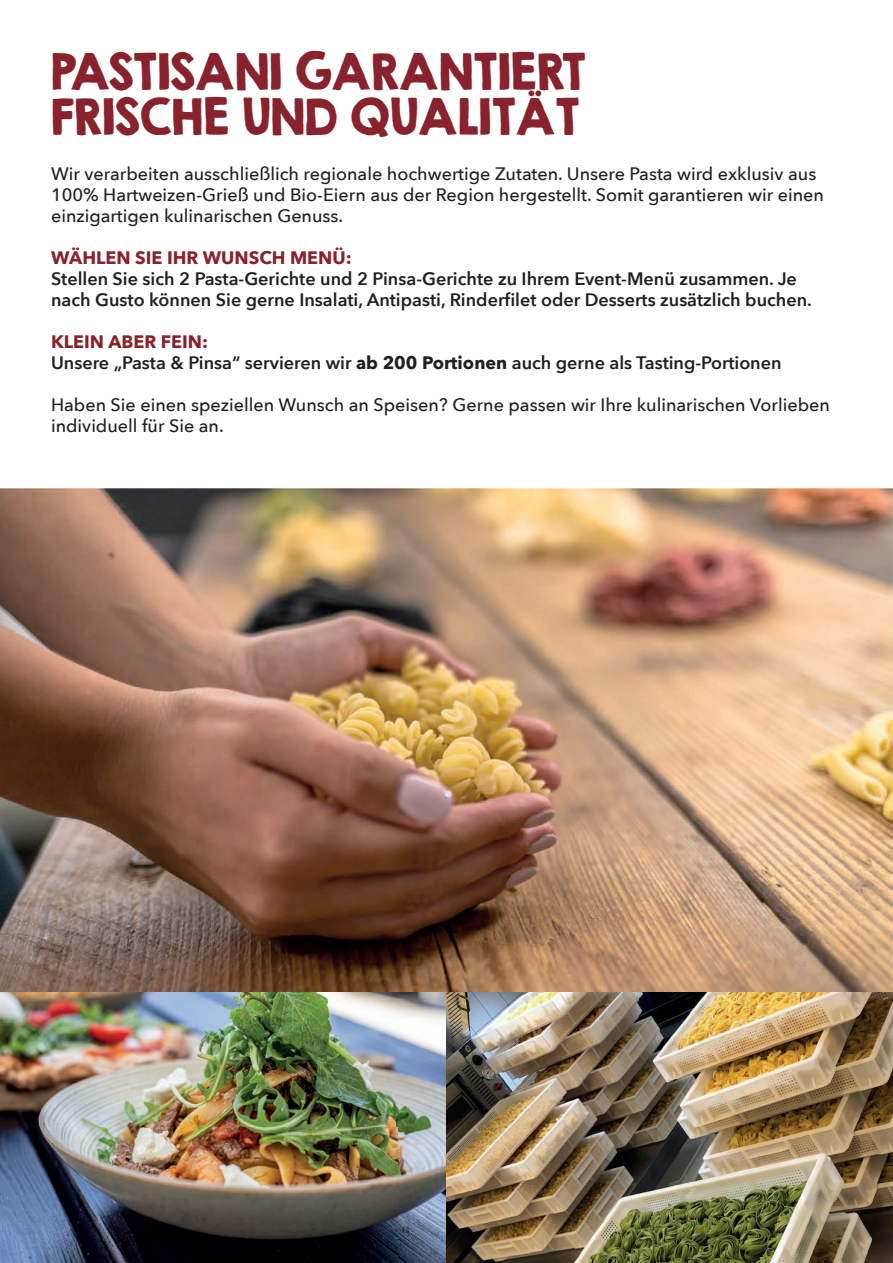
<style>
.page{position:relative;width:893px;height:1263px;background:#fff}
.page>*{position:absolute;margin:0;border:0;box-sizing:border-box;transform-origin:0 0}
.t1{font:45px/45px "KG Second Chances Solid";color:#88222c}
.t2{font:500 18px/21px "Avenir Next";color:#231f20}
.t3{font:600 18px/21px "Avenir Next";color:#231f20}
.t4{font:700 18px "Avenir Next";color:#88222c}
.s1{font-weight:700;color:#88222c}
.s2{font-weight:700}
</style>
<div class="page">
<img style="left:0;top:488px;width:893px;height:775px">
<h1 class="t1" style="left:51px;top:48px;width:537px">PASTISANI GARANTIERT<br>FRISCHE UND QUALITÄT</h1>
<p class="t2" style="left:51px;top:162px;width:774px">Wir verarbeiten ausschließlich regionale hochwertige Zutaten. Unsere Pasta wird exklusiv aus<br>100% Hartweizen-Grieß und Bio-Eiern aus der Region hergestellt. Somit garantieren wir einen einzigartigen kulinarischen Genuss.</p>
<p class="t4" style="left:51px;top:242px;width:302px">WÄHLEN SIE IHR WUNSCH MENÜ:</p>
<p class="t3" style="left:51px;top:267px;width:762px">Stellen Sie sich 2 Pasta-Gerichte und 2 Pinsa-Gerichte zu Ihrem Event-Menü zusammen. Je nach Gusto können Sie gerne Insalati, Antipasti, Rinderfilet oder Desserts zusätzlich buchen.</p>
<p class="t3" style="left:51px;top:330px;width:732px"><span class="s1">KLEIN ABER FEIN:<br></span>Unsere „Pasta &amp; Pinsa“ servieren wir <span class="s2">ab 200 Portionen</span> auch gerne als Tasting-Portionen</p>
<p class="t2" style="left:51px;top:393px;width:780px">Haben Sie einen speziellen Wunsch an Speisen? Gerne passen wir Ihre kulinarischen Vorlieben individuell für Sie an.</p>
</div>
